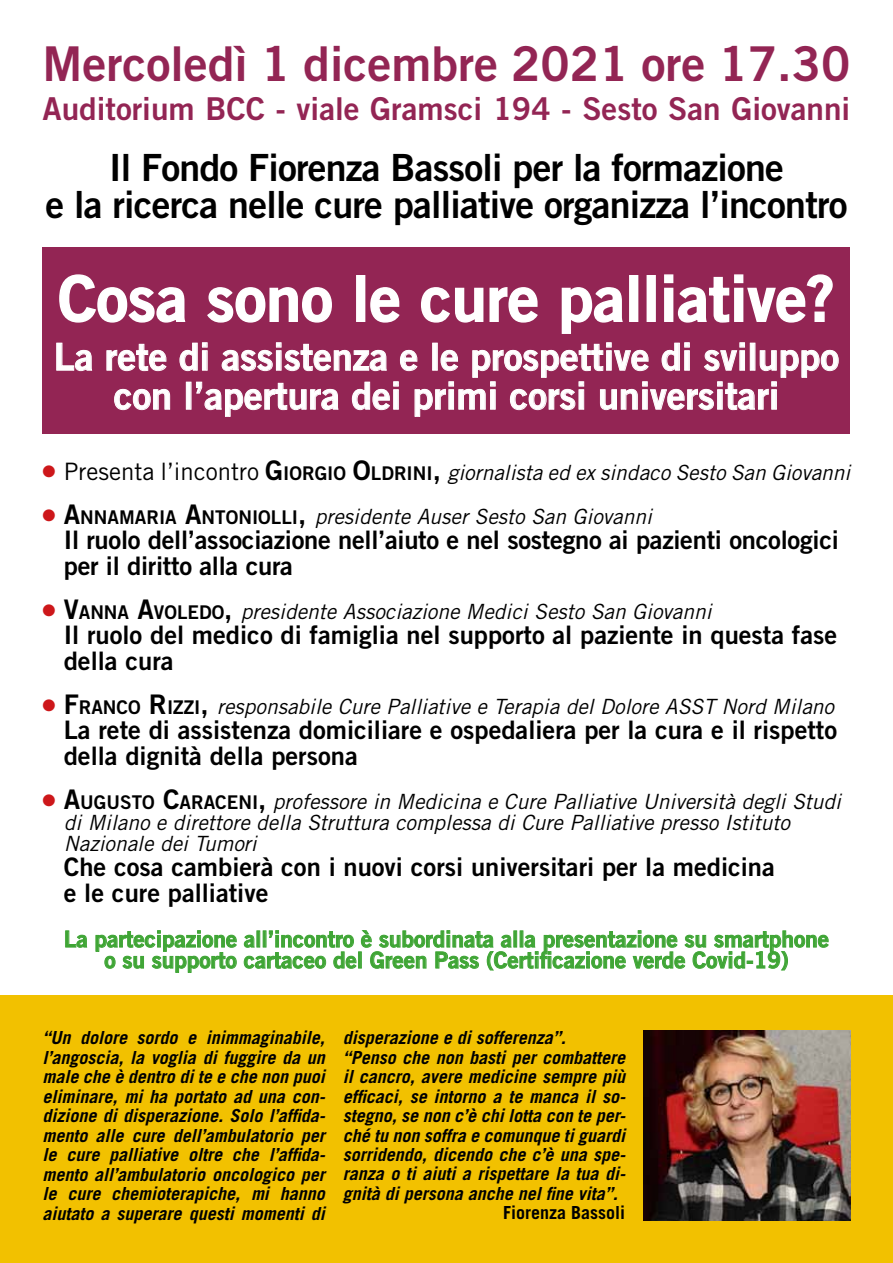
<style>
.page{position:relative;width:893px;height:1263px;background:#fff}
.page>*{position:absolute;margin:0;border:0;box-sizing:border-box;transform-origin:0 0}
.t1{font:63px "Trade Gothic Bold Two";color:#fff}
.t2{font:48px "Trade Gothic Bold Two";color:#932554}
.t3{font:37.5px/37.5px "Trade Gothic Bold Two";letter-spacing:-.02em;color:#000;text-align:center}
.t4{font:37.5px/39px "Trade Gothic Bold Two";color:#fff;text-align:center}
.t5{font:31.5px "Trade Gothic Bold Two";color:#932554}
.t6{font:25.5px/25.5px "Trade Gothic Bold Two";color:#000}
.t7{font:22.5px/21px "Trade Gothic Bold Two";color:#3fa535;text-align:center}
.t8{font:italic 21px/21px "Trade Gothic";color:#000}
.t9{font:italic 700 18px/19.5px "Trade Gothic";color:#000;text-align:justify}
.t10{font:700 18px "Trade Gothic";color:#000}
.s1{color:#cd171a}
.s2{font-style:normal;font-size:24px}
.s3{font-family:"Trade Gothic Bold Two";font-style:normal;font-size:27px}
.s4{font-family:"Trade Gothic Bold Two";font-style:normal;font-size:18.9px}
</style>
<div class="page">
<div style="left:43px;top:247px;width:807px;height:187px;background:#932554"></div>
<svg style="left:59px;top:274px;width:127px;height:49px"></svg>
<svg style="left:207px;top:287px;width:125px;height:36px"></svg>
<div style="left:356px;top:275px;width:9px;height:47px;border:2px solid #fff"></div>
<svg style="left:370px;top:287px;width:30px;height:36px"></svg>
<svg style="left:421px;top:287px;width:117px;height:36px"></svg>
<svg style="left:561px;top:287px;width:62px;height:47px"></svg>
<div style="left:629px;top:275px;width:9px;height:47px;border:2px solid #fff"></div>
<div style="left:647px;top:275px;width:9px;height:47px;border:2px solid #fff"></div>
<svg style="left:664px;top:274px;width:169px;height:49px"></svg>
<svg style="left:56px;top:342px;width:36px;height:29px"></svg>
<svg style="left:106px;top:344px;width:61px;height:27px"></svg>
<svg style="left:114px;top:389px;width:56px;height:21px"></svg>
<svg style="left:179px;top:342px;width:660px;height:75px"></svg>
<div style="left:0;top:995px;width:893px;height:268px;background:#f2c100"></div>
<img style="left:643px;top:1030px;width:207px;height:190px">
<svg style="left:65px;top:930px;width:23px;height:18px"></svg>
<svg style="left:95px;top:930px;width:142px;height:43px"></svg>
<svg style="left:243px;top:930px;width:586px;height:41px"></svg>
<h2 class="t2" style="left:43px;top:35px;width:809px">Mercoledì 1 dicembre 2021 ore 17.30</h2>
<h3 class="t5" style="left:43px;top:90px;width:809px">Auditorium BCC - viale Gramsci 194 - Sesto San Giovanni</h3>
<h3 class="t3" style="left:45px;top:148px;width:804px">Il Fondo Fiorenza Bassoli per la formazione<br>e la ricerca nelle cure palliative organizza l’incontro</h3>
<h1 class="t1" style="left:58px;top:260px;width:778px">Cosa sono le cure palliative?</h1>
<h3 class="t4" style="left:54px;top:337px;width:787px">La rete di assistenza e le prospettive di sviluppo con l’apertura dei primi corsi universitari</h3>
<p class="t8" style="left:43px;top:462px;width:809px"><span class="s1">●</span> <span class="s2">Presenta l’incontro</span> <span class="s3">G</span><span class="s4">IORGIO</span> <span class="s3">O</span><span class="s4">LDRINI</span><span class="s3">,</span> giornalista ed ex sindaco Sesto San Giovanni</p>
<p class="t8" style="left:43px;top:506px;width:611px"><span class="s1">●</span> <span class="s3">A</span><span class="s4">NNAMARIA</span> <span class="s3">A</span><span class="s4">NTONIOLLI</span><span class="s3">,</span> presidente Auser Sesto San Giovanni</p>
<h3 class="t6" style="left:64px;top:527px;width:777px">Il ruolo dell’associazione nell’aiuto e nel sostegno ai pazienti oncologici per il diritto alla cura</h3>
<p class="t8" style="left:43px;top:601px;width:670px"><span class="s1">●</span> <span class="s3">V</span><span class="s4">ANNA</span> <span class="s3">A</span><span class="s4">VOLEDO</span><span class="s3">,</span> presidente Associazione Medici Sesto San Giovanni</p>
<h3 class="t6" style="left:64px;top:622px;width:775px">Il ruolo del medico di famiglia nel supporto al paziente in questa fase della cura</h3>
<p class="t8" style="left:43px;top:696px;width:793px"><span class="s1">●</span> <span class="s3">F</span><span class="s4">RANCO</span> <span class="s3">R</span> <span class="s4">IZZI</span><span class="s3">,</span> responsabile Cure Palliative e Terapia del Dolore ASST Nord Milano</p>
<h3 class="t6" style="left:64px;top:717px;width:775px">La rete di assistenza domiciliare e ospedaliera per la cura e il rispetto della dignità della persona</h3>
<p class="t8" style="left:64px;top:791px;width:779px;text-indent:-21px"><span class="s1">●</span> <span class="s3">A</span><span class="s4">UGUSTO</span> <span class="s3">C</span><span class="s4">ARACENI</span><span class="s3">,</span> professore in Medicina e Cure Palliative Università degli Studi di Milano e direttore della Struttura complessa di Cure Palliative presso Istituto<br>Nazionale dei Tumori</p>
<h3 class="t6" style="left:64px;top:854px;width:713px">Che cosa cambierà con i nuovi corsi universitari per la medicina e le cure palliative</h3>
<p class="t7" style="left:64px;top:928px;width:766px">La partecipazione all’incontro è subordinata alla presentazione su smartphone o su supporto cartaceo del Green Pass (Certificazione verde Covid-19)</p>
<p class="t9" style="left:43px;top:1027px;width:284px">“Un dolore sordo e inimmaginabile, l’angoscia, la voglia di fuggire da un male che è dentro di te e che non puoi eliminare, mi ha portato ad una con&shy;dizione di disperazione. Solo l’affida&shy;mento alle cure dell’ambulatorio per le cure palliative oltre che l’affida&shy;mento all’ambulatorio oncologico per le cure chemioterapiche, mi hanno aiutato a superare questi momenti di</p>
<p class="t9" style="left:343px;top:1027px;width:284px;text-align:left">disperazione e di sofferenza”.<br>“Penso che non basti per combattere il cancro, avere medicine sempre più efficaci, se intorno a te manca il so&shy;stegno, se non c’è chi lotta con te per&shy;ché tu non soffra e comunque ti guardi sorridendo, dicendo che c’è una spe&shy;ranza o ti aiuti a rispettare la tua di&shy;gnità di persona anche nel fine vita”.</p>
<p class="t10" style="left:503px;top:1202px;width:123px">Fiorenza Bassoli</p>
</div>
